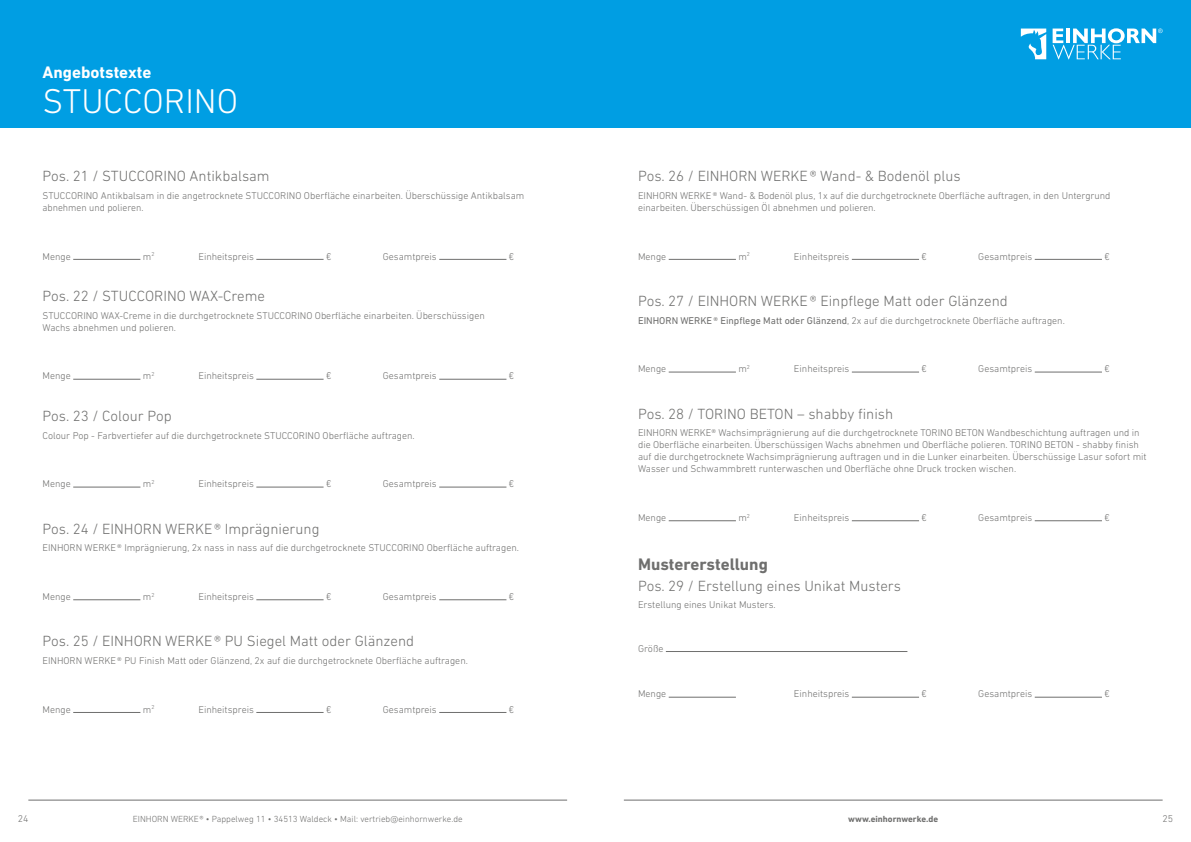
<style>
.page{position:relative;width:1191px;height:842px;background:#fff}
.page>*{position:absolute;margin:0;border:0;box-sizing:border-box;transform-origin:0 0}
.t1{font:300 35px "DIN Next LT Pro";color:#fff}
.t2{font:700 17px "DIN Next LT Pro";color:#6f6f6e}
.t3{font:700 17px "DIN Next LT Pro";color:#fff}
.t4{font:300 15px "DIN Next LT Pro";color:#6f6f6e}
.t5{font:300 10px/12px "DIN Next LT Pro";color:#6f6f6e}
.t6{font:300 9px "DIN Next LT Pro";color:#6f6f6e}
.t7{font:700 9px "DIN Next LT Pro";color:#6f6f6e}
.s1{font-weight:400}
</style>
<div class="page">
<hr style="left:624px;top:800px;width:538px;height:1px;background:#6f6f6e">
<hr style="left:28px;top:800px;width:539px;height:1px;background:#6f6f6e">
<div style="left:0;top:0;width:604px;height:128px;background:#009ee3"></div>
<hr style="left:73px;top:259px;width:67px;height:1px;background:#6f6f6e">
<hr style="left:256px;top:259px;width:67px;height:1px;background:#6f6f6e">
<hr style="left:439px;top:259px;width:67px;height:1px;background:#6f6f6e">
<hr style="left:73px;top:379px;width:67px;height:1px;background:#6f6f6e">
<hr style="left:256px;top:379px;width:67px;height:1px;background:#6f6f6e">
<hr style="left:439px;top:379px;width:67px;height:1px;background:#6f6f6e">
<hr style="left:73px;top:487px;width:67px;height:1px;background:#6f6f6e">
<hr style="left:256px;top:487px;width:67px;height:1px;background:#6f6f6e">
<hr style="left:439px;top:487px;width:67px;height:1px;background:#6f6f6e">
<hr style="left:73px;top:600px;width:67px;height:1px;background:#6f6f6e">
<hr style="left:256px;top:600px;width:67px;height:1px;background:#6f6f6e">
<hr style="left:439px;top:600px;width:67px;height:1px;background:#6f6f6e">
<hr style="left:73px;top:712px;width:67px;height:1px;background:#6f6f6e">
<hr style="left:256px;top:712px;width:67px;height:1px;background:#6f6f6e">
<hr style="left:439px;top:712px;width:67px;height:1px;background:#6f6f6e">
<div style="left:587px;top:0;width:604px;height:128px;background:#009ee3"></div>
<svg style="left:1020px;top:29px;width:26px;height:30px"></svg>
<svg style="left:1052px;top:28px;width:110px;height:31px"></svg>
<hr style="left:668px;top:259px;width:68px;height:1px;background:#6f6f6e">
<hr style="left:852px;top:259px;width:67px;height:1px;background:#6f6f6e">
<hr style="left:1034px;top:259px;width:68px;height:1px;background:#6f6f6e">
<hr style="left:668px;top:372px;width:68px;height:1px;background:#6f6f6e">
<hr style="left:852px;top:372px;width:67px;height:1px;background:#6f6f6e">
<hr style="left:1034px;top:372px;width:68px;height:1px;background:#6f6f6e">
<hr style="left:668px;top:521px;width:68px;height:1px;background:#6f6f6e">
<hr style="left:852px;top:521px;width:67px;height:1px;background:#6f6f6e">
<hr style="left:1034px;top:521px;width:68px;height:1px;background:#6f6f6e">
<hr style="left:666px;top:651px;width:241px;height:1px;background:#6f6f6e">
<hr style="left:668px;top:697px;width:68px;height:1px;background:#6f6f6e">
<hr style="left:852px;top:697px;width:67px;height:1px;background:#6f6f6e">
<hr style="left:1034px;top:697px;width:68px;height:1px;background:#6f6f6e">
<h2 class="t3" style="left:43px;top:63px;width:110px">Angebotstexte</h2>
<h1 class="t1" style="left:43px;top:81px;width:197px">STUCCORINO</h1>
<h3 class="t4" style="left:43px;top:168px;width:229px">Pos. 21 / STUCCORINO Antikbalsam</h3>
<p class="t5" style="left:43px;top:189px;width:483px">STUCCORINO Antikbalsam in die angetrocknete STUCCORINO Oberfläche einarbeiten. Überschüssige Antikbalsam abnehmen und polieren.</p>
<p class="t5" style="left:43px;top:250px;width:30px">Menge</p>
<p class="t5" style="left:143px;top:250px;width:13px">m<sup>2</sup></p>
<p class="t5" style="left:198px;top:250px;width:57px">Einheitspreis</p>
<p class="t5" style="left:326px;top:250px;width:7px">€</p>
<p class="t5" style="left:383px;top:250px;width:55px">Gesamtpreis</p>
<p class="t5" style="left:509px;top:250px;width:7px">€</p>
<h3 class="t4" style="left:43px;top:287px;width:224px">Pos. 22 / STUCCORINO WAX-Creme</h3>
<p class="t5" style="left:43px;top:309px;width:444px">STUCCORINO WAX-Creme in die durchgetrocknete STUCCORINO Oberfläche einarbeiten. Überschüssigen<br>Wachs abnehmen und polieren.</p>
<p class="t5" style="left:43px;top:370px;width:30px">Menge</p>
<p class="t5" style="left:143px;top:370px;width:13px">m<sup>2</sup></p>
<p class="t5" style="left:198px;top:370px;width:57px">Einheitspreis</p>
<p class="t5" style="left:326px;top:370px;width:7px">€</p>
<p class="t5" style="left:383px;top:370px;width:55px">Gesamtpreis</p>
<p class="t5" style="left:509px;top:370px;width:7px">€</p>
<h3 class="t4" style="left:43px;top:407px;width:131px">Pos. 23 / Colour Pop</h3>
<p class="t5" style="left:43px;top:429px;width:374px">Colour Pop - Farbvertiefer auf die durchgetrocknete STUCCORINO Oberfläche auftragen.</p>
<p class="t5" style="left:43px;top:478px;width:30px">Menge</p>
<p class="t5" style="left:143px;top:478px;width:13px">m<sup>2</sup></p>
<p class="t5" style="left:198px;top:478px;width:57px">Einheitspreis</p>
<p class="t5" style="left:326px;top:478px;width:7px">€</p>
<p class="t5" style="left:383px;top:478px;width:55px">Gesamtpreis</p>
<p class="t5" style="left:509px;top:478px;width:7px">€</p>
<h3 class="t4" style="left:43px;top:520px;width:278px">Pos. 24 / EINHORN WERKE® Imprägnierung</h3>
<p class="t5" style="left:43px;top:542px;width:478px">EINHORN WERKE® Imprägnierung, 2x nass in nass auf die durchgetrocknete STUCCORINO Oberfläche auftragen.</p>
<p class="t5" style="left:43px;top:590px;width:30px">Menge</p>
<p class="t5" style="left:143px;top:590px;width:13px">m<sup>2</sup></p>
<p class="t5" style="left:198px;top:590px;width:57px">Einheitspreis</p>
<p class="t5" style="left:326px;top:590px;width:7px">€</p>
<p class="t5" style="left:383px;top:590px;width:55px">Gesamtpreis</p>
<p class="t5" style="left:509px;top:590px;width:7px">€</p>
<h3 class="t4" style="left:43px;top:633px;width:373px">Pos. 25 / EINHORN WERKE® PU Siegel Matt oder Glänzend</h3>
<p class="t5" style="left:43px;top:655px;width:427px">EINHORN WERKE® PU Finish Matt oder Glänzend, 2x auf die durchgetrocknete Oberfläche auftragen.</p>
<p class="t5" style="left:43px;top:703px;width:30px">Menge</p>
<p class="t5" style="left:143px;top:703px;width:13px">m<sup>2</sup></p>
<p class="t5" style="left:198px;top:703px;width:57px">Einheitspreis</p>
<p class="t5" style="left:326px;top:703px;width:7px">€</p>
<p class="t5" style="left:383px;top:703px;width:55px">Gesamtpreis</p>
<p class="t5" style="left:509px;top:703px;width:7px">€</p>
<h3 class="t4" style="left:638px;top:168px;width:324px">Pos. 26 / EINHORN WERKE® Wand- &amp; Bodenöl plus</h3>
<p class="t5" style="left:638px;top:189px;width:474px">EINHORN WERKE® Wand- &amp; Bodenöl plus, 1x auf die durchgetrocknete Oberfläche auftragen, in den Untergrund einarbeiten. Überschüssigen Öl abnehmen und polieren.</p>
<p class="t5" style="left:638px;top:250px;width:30px">Menge</p>
<p class="t5" style="left:738px;top:250px;width:13px">m<sup>2</sup></p>
<p class="t5" style="left:794px;top:250px;width:57px">Einheitspreis</p>
<p class="t5" style="left:921px;top:250px;width:7px">€</p>
<p class="t5" style="left:978px;top:250px;width:55px">Gesamtpreis</p>
<p class="t5" style="left:1104px;top:250px;width:7px">€</p>
<h3 class="t4" style="left:638px;top:292px;width:371px">Pos. 27 / EINHORN WERKE® Einpflege Matt oder Glänzend</h3>
<p class="t5" style="left:638px;top:314px;width:428px"><span class="s1">EINHORN WERKE® Einpflege Matt oder Glänzend</span>, 2x auf die durchgetrocknete Oberfläche auftragen.</p>
<p class="t5" style="left:638px;top:363px;width:30px">Menge</p>
<p class="t5" style="left:738px;top:363px;width:13px">m<sup>2</sup></p>
<p class="t5" style="left:794px;top:363px;width:57px">Einheitspreis</p>
<p class="t5" style="left:921px;top:363px;width:7px">€</p>
<p class="t5" style="left:978px;top:363px;width:55px">Gesamtpreis</p>
<p class="t5" style="left:1104px;top:363px;width:7px">€</p>
<h3 class="t4" style="left:638px;top:405px;width:257px">Pos. 28 / TORINO BETON – shabby finish</h3>
<p class="t5" style="left:638px;top:427px;width:510px">EINHORN WERKE® Wachsimprägnierung auf die durchgetrocknete TORINO BETON Wandbeschichtung auftragen und in die Oberfläche einarbeiten. Überschüssigen Wachs abnehmen und Oberfläche polieren. TORINO BETON - shabby finish auf die durchgetrocknete Wachsimprägnierung auftragen und in die Lunker einarbeiten. Überschüssige Lasur sofort mit Wasser und Schwammbrett runterwaschen und Oberfläche ohne Druck trocken wischen.</p>
<p class="t5" style="left:638px;top:511px;width:30px">Menge</p>
<p class="t5" style="left:738px;top:511px;width:13px">m<sup>2</sup></p>
<p class="t5" style="left:794px;top:511px;width:57px">Einheitspreis</p>
<p class="t5" style="left:921px;top:511px;width:7px">€</p>
<p class="t5" style="left:978px;top:511px;width:55px">Gesamtpreis</p>
<p class="t5" style="left:1104px;top:511px;width:7px">€</p>
<h2 class="t2" style="left:638px;top:554px;width:131px">Mustererstellung</h2>
<h3 class="t4" style="left:638px;top:577px;width:264px">Pos. 29 / Erstellung eines Unikat Musters</h3>
<p class="t5" style="left:638px;top:599px;width:139px">Erstellung eines Unikat Musters.</p>
<p class="t5" style="left:638px;top:642px;width:27px">Größe</p>
<p class="t5" style="left:638px;top:688px;width:30px">Menge</p>
<p class="t5" style="left:794px;top:688px;width:57px">Einheitspreis</p>
<p class="t5" style="left:921px;top:688px;width:7px">€</p>
<p class="t5" style="left:978px;top:688px;width:55px">Gesamtpreis</p>
<p class="t5" style="left:1104px;top:688px;width:7px">€</p>
<p class="t5" style="left:18px;top:813px;width:12px">24</p>
<p class="t6" style="left:133px;top:813px;width:331px">EINHORN WERKE® • Pappelweg 11 • 34513 Waldeck • Mail: vertrieb@einhornwerke.de</p>
<p class="t7" style="left:848px;top:813px;width:91px">www.einhornwerke.de</p>
<p class="t5" style="left:1162px;top:813px;width:12px">25</p>
</div>
